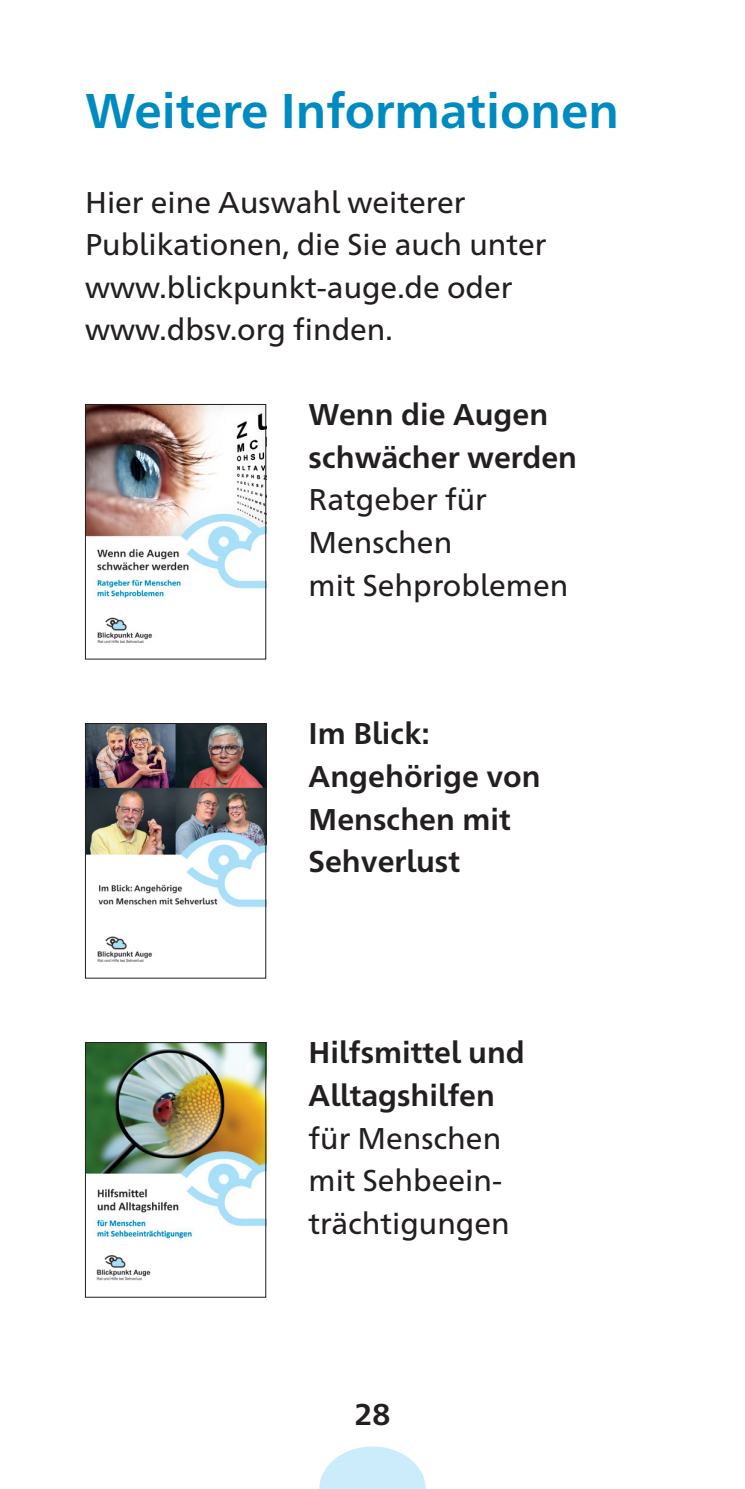
<style>
.page{position:relative;width:745px;height:1489px;background:#fff}
.page>*{position:absolute;margin:0;border:0;box-sizing:border-box;transform-origin:0 0}
.t1{font:700 48.75px "Frutiger Neue 1450 Pro";color:#008bc0}
.t2{font:30px/42.5px "Frutiger Neue 1450 Pro";color:#231f20}
.t3{font:700 30px/42.5px "Frutiger Neue 1450 Pro";color:#231f20}
.s1{font-weight:700}
</style>
<div class="page">
<svg style="left:319px;top:1446px;width:106px;height:42px"></svg>
<img style="left:87px;top:725px;width:177px;height:237px">
<div style="left:85px;top:723px;width:181px;height:255px;border:1px solid #231f20"></div>
<img style="left:87px;top:406px;width:177px;height:237px">
<div style="left:85px;top:404px;width:181px;height:255px;border:1px solid #231f20"></div>
<img style="left:87px;top:1044px;width:177px;height:237px">
<div style="left:85px;top:1042px;width:181px;height:255px;border:1px solid #231f20"></div>
<h1 class="t1" style="left:85px;top:75px;width:535px">Weitere Informationen</h1>
<p class="t2" style="left:85px;top:178px;width:462px">Hier eine Auswahl weiterer<br>Publikationen, die Sie auch unter www.blickpunkt-auge.de oder www.dbsv.org finden.</p>
<p class="t2" style="left:308px;top:391px;width:270px"><span class="s1">Wenn die Augen schwächer werden<br></span>Ratgeber für<br>Menschen<br>mit Sehproblemen</p>
<p class="t3" style="left:308px;top:710px;width:233px">Im Blick:<br>Angehörige von<br>Menschen mit<br>Sehverlust</p>
<p class="t2" style="left:308px;top:1029px;width:217px"><span class="s1">Hilfsmittel und<br>Alltagshilfen </span>für Menschen mit Sehbeein&shy;trächtigungen</p>
<p class="t3" style="left:354px;top:1391px;width:37px">28</p>
</div>
